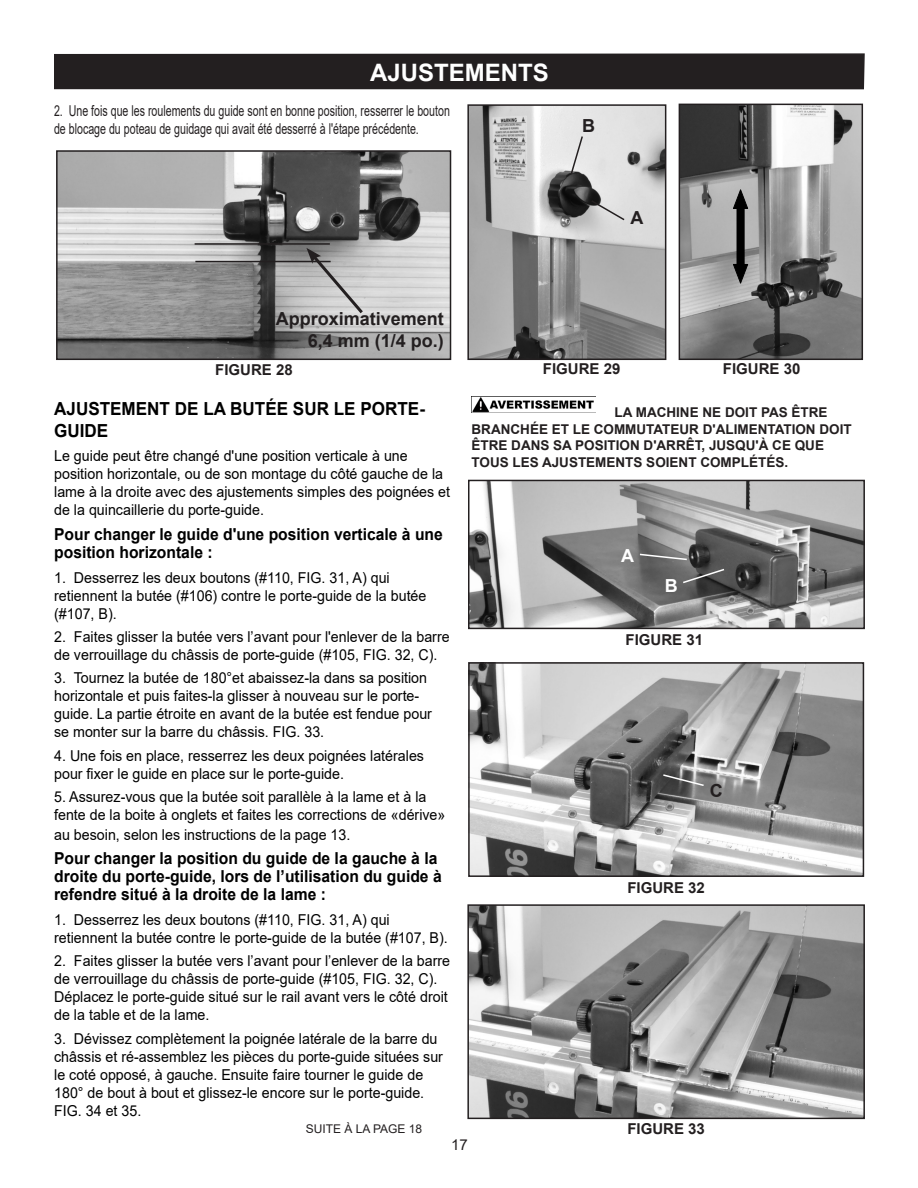
<style>
.page{position:relative;width:918px;height:1188px;background:#fff}
.page>*{position:absolute;margin:0;border:0;box-sizing:border-box;transform-origin:0 0}
.t1{font:700 24px "Arial";color:#fff}
.t2{font:700 18px/21.6px "Arial";color:#000;scale:.95 1}
.t3{font:700 18px/21.6px "Arial";color:#231f20;text-align:right}
.t4{font:700 18px "Arial";color:#fff}
.t5{font:700 16.5px/18px "Arial";color:#000;scale:.95 1}
.t6{font:15px/18px "Arial";color:#000;scale:.95 1}
.t7{font:15px/18px "Arial";color:#231f20;scale:.71 1}
.t8{font:700 15px "Arial";color:#231f20}
.t9{font:15px "Arial";color:#231f20}
.t10{font:700 13.5px/16.5px "Arial";color:#231f20}
.t11{font:12px "Arial";color:#231f20}
</style>
<div class="page">
<div style="left:54px;top:53px;width:811px;height:37px;background:#231f20"></div>
<img style="left:470px;top:107px;width:193px;height:250px">
<div style="left:467px;top:104px;width:199px;height:256px;border:2px solid #231f20"></div>
<img style="left:682px;top:107px;width:178px;height:250px">
<div style="left:679px;top:104px;width:184px;height:256px;border:2px solid #231f20"></div>
<img style="left:472px;top:396px;width:124px;height:17px">
<img style="left:59px;top:153px;width:389px;height:204px">
<div style="left:56px;top:150px;width:395px;height:210px;border:2px solid #231f20"></div>
<hr style="left:195px;top:243px;width:135px;height:2px;background:#231f20">
<hr style="left:195px;top:261px;width:136px;height:1px;background:#231f20">
<svg style="left:306px;top:248px;width:60px;height:69px;background:#b6b6b6"></svg>
<img style="left:470px;top:907px;width:392px;height:209px">
<div style="left:467px;top:904px;width:398px;height:215px;border:2px solid #231f20"></div>
<img style="left:471px;top:665px;width:390px;height:209px">
<div style="left:468px;top:662px;width:396px;height:215px;border:2px solid #231f20"></div>
<svg style="left:733px;top:189px;width:15px;height:95px"></svg>
<svg style="left:590px;top:199px;width:36px;height:23px"></svg>
<svg style="left:570px;top:135px;width:14px;height:41px"></svg>
<img style="left:471px;top:483px;width:391px;height:143px">
<div style="left:468px;top:480px;width:397px;height:149px;border:2px solid #231f20"></div>
<svg style="left:638px;top:553px;width:50px;height:8px"></svg>
<svg style="left:681px;top:568px;width:45px;height:16px"></svg>
<svg style="left:662px;top:773px;width:43px;height:14px"></svg>
<h1 class="t1" style="left:370px;top:56px;width:180px">AJUSTEMENTS</h1>
<p class="t7" style="left:54px;top:102px;width:559px">2. Une fois que les roulements du guide sont en bonne position, resserrer le bouton de blocage du poteau de guidage qui avait été desserré à l'étape précédente.</p>
<p class="t3" style="left:582px;top:115px;width:14px">B</p>
<p class="t3" style="left:276px;top:309px;width:170px">Approximativement<br>6,4 mm (1/4 po.)</p>
<p class="t3" style="left:631px;top:207px;width:14px">A</p>
<p class="t8" style="left:215px;top:359px;width:79px">FIGURE 28</p>
<p class="t8" style="left:543px;top:358px;width:79px">FIGURE 29</p>
<p class="t8" style="left:723px;top:358px;width:79px">FIGURE 30</p>
<p class="t2" style="left:54px;top:398px;width:392px">AJUSTEMENT DE LA BUTÉE SUR LE PORTE-<br>GUIDE</p>
<p class="t6" style="left:54px;top:447px;width:418px">Le guide peut être changé d'une position verticale à une position horizontale, ou de son montage du côté gauche de la lame à la droite avec des ajustements simples des poignées et de la quincaillerie du porte-guide.</p>
<p class="t5" style="left:54px;top:525px;width:411px">Pour changer le guide d'une position verticale à une position horizontale :</p>
<p class="t6" style="left:54px;top:568px;width:393px">1. Desserrez les deux boutons (#110, FIG. 31, A) qui retiennent la butée (#106) contre le porte-guide de la butée (#107, B).</p>
<p class="t6" style="left:54px;top:628px;width:418px">2. Faites glisser la butée vers l’avant pour l'enlever de la barre de verrouillage du châssis de porte-guide (#105, FIG. 32, C).</p>
<p class="t6" style="left:54px;top:669px;width:399px">3. Tournez la butée de 180°et abaissez-la dans sa position horizontale et puis faites-la glisser à nouveau sur le porte&shy;guide. La partie étroite en avant de la butée est fendue pour se monter sur la barre du châssis. FIG. 33.</p>
<p class="t6" style="left:54px;top:746px;width:391px">4. Une fois en place, resserrez les deux poignées latérales pour fixer le guide en place sur le porte-guide.</p>
<p class="t6" style="left:54px;top:787px;width:413px">5. Assurez-vous que la butée soit parallèle à la lame et à la fente de la boite à onglets et faites les corrections de «dérive»</p>
<p class="t6" style="left:54px;top:825px;width:313px">au besoin, selon les instructions de la page 13.</p>
<p class="t5" style="left:54px;top:850px;width:409px">Pour changer la position du guide de la gauche à la droite du porte-guide, lors de l’utilisation du guide à refendre situé à la droite de la lame :</p>
<p class="t6" style="left:54px;top:911px;width:416px">1. Desserrez les deux boutons (#110, FIG. 31, A) qui retiennent la butée contre le porte-guide de la butée (#107, B).</p>
<p class="t6" style="left:54px;top:952px;width:418px">2. Faites glisser la butée vers l’avant pour l’enlever de la barre de verrouillage du châssis de porte-guide (#105, FIG. 32, C).<br>Déplacez le porte-guide situé sur le rail avant vers le côté droit de la table et de la lame.</p>
<p class="t6" style="left:54px;top:1029px;width:411px">3. Dévissez complètement la poignée latérale de la barre du châssis et ré-assemblez les pièces du porte-guide situées sur le coté opposé, à gauche. Ensuite faire tourner le guide de 180° de bout à bout et glissez-le encore sur le porte-guide.<br>FIG. 34 et 35.</p>
<p class="t11" style="left:306px;top:1121px;width:118px">SUITE À LA PAGE 18</p>
<p class="t8" style="left:627px;top:1118px;width:79px">FIGURE 33</p>
<p class="t10" style="left:472px;top:405px;width:382px;text-indent:143px">LA MACHINE NE DOIT PAS ÊTRE BRANCHÉE ET LE COMMUTATEUR D'ALIMENTATION DOIT ÊTRE DANS SA POSITION D'ARRÊT, JUSQU'À CE QUE TOUS LES AJUSTEMENTS SOIENT COMPLÉTÉS.</p>
<p class="t4" style="left:621px;top:543px;width:14px">A</p>
<p class="t4" style="left:665px;top:572px;width:14px">B</p>
<p class="t8" style="left:626px;top:629px;width:79px">FIGURE 31</p>
<p class="t3" style="left:710px;top:780px;width:14px">C</p>
<p class="t8" style="left:627px;top:877px;width:79px">FIGURE 32</p>
<p class="t9" style="left:451px;top:1134px;width:18px">17</p>
</div>
